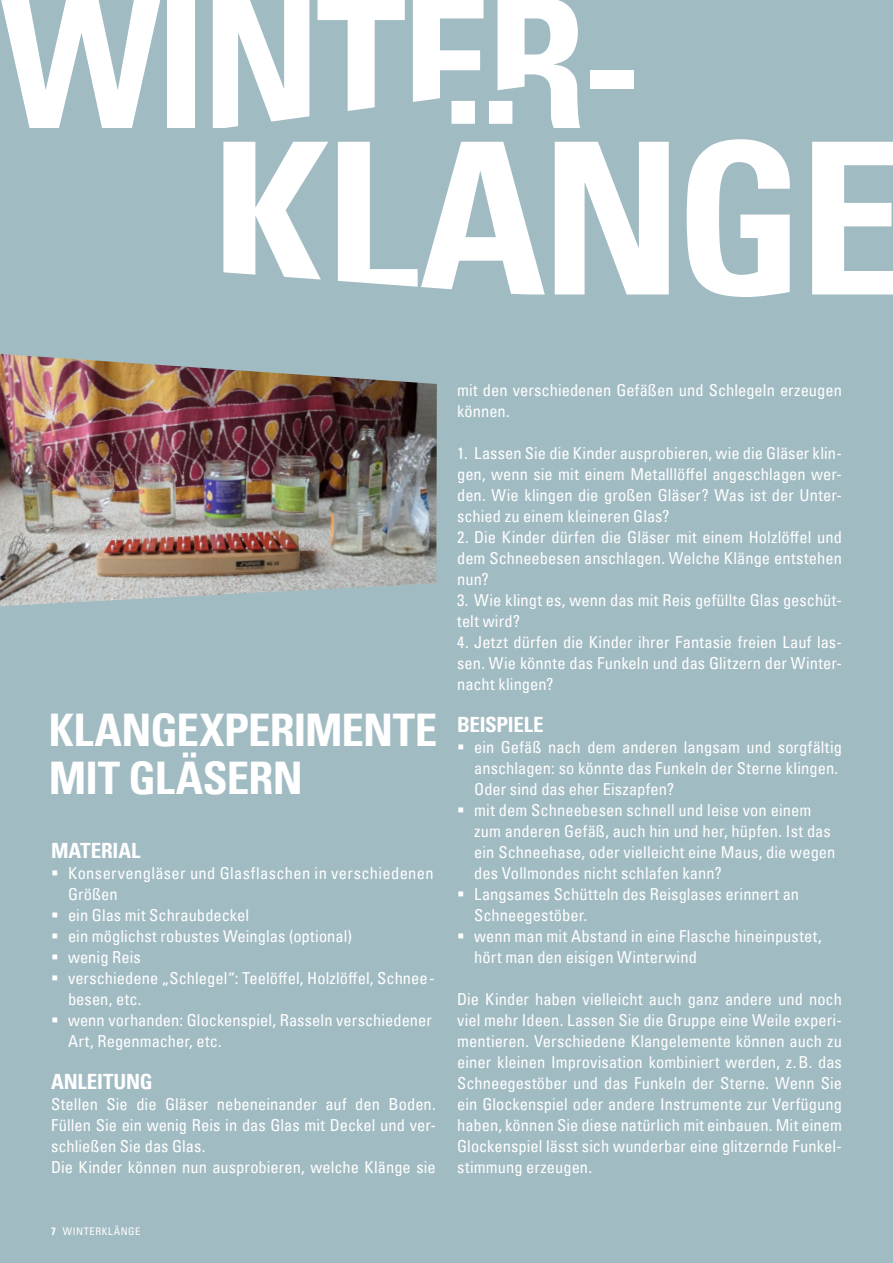
<style>
.page{position:relative;width:893px;height:1263px;background:#a1bbc2}
.page>*{position:absolute;margin:0;border:0;box-sizing:border-box;transform-origin:0 0}
.t1{font:211.5px "Univers Com 67 Bold Cond";letter-spacing:-.025em;color:#fff}
.t2{font:179.25px "Univers Com 67 Bold Cond";letter-spacing:-.025em;color:#fff}
.t3{font:45px/48px "Univers Com 67 Bold Cond";letter-spacing:-.02em;color:#fff}
.t4{font:21px "Univers Com 67 Bold Cond";letter-spacing:-.015em;color:#fff}
.t5{font:condensed 16.5px/21px "Univers Com 57";letter-spacing:.005em;color:#fff}
.t6{font:condensed 10.5px "Univers Com 57";letter-spacing:.06em;color:#fff}
.s1{font-family:"Univers Com 67 Bold Cond";font-stretch:normal}
</style>
<div class="page">
<img style="left:0;top:354px;width:437px;height:252px">
<h2 class="t2" style="left:1px;top:-46px;width:626px">WINTER-</h2>
<h1 class="t1" style="left:212px;top:90px;width:694px">KLÄNGE</h1>
<h3 class="t3" style="left:49px;top:706px;width:390px">KLANGEXPERIMENTE<br>MIT GLÄSERN</h3>
<p class="t4" style="left:51px;top:837px;width:91px">MATERIAL</p>
<p class="t5" style="left:68px;top:862px;width:367px;text-indent:-17px">▪ Konservengläser und Glasflaschen in verschiedenen<br>Größen</p>
<p class="t5" style="left:51px;top:904px;width:200px">▪ ein Glas mit Schraubdeckel</p>
<p class="t5" style="left:51px;top:925px;width:302px">▪ ein möglichst robustes Weinglas (optional)</p>
<p class="t5" style="left:51px;top:946px;width:91px">▪ wenig Reis</p>
<p class="t5" style="left:68px;top:967px;width:363px;text-indent:-17px">▪ verschiedene „Schlegel“: Teelöffel, Holzlöffel, Schnee - besen, etc.</p>
<p class="t5" style="left:68px;top:1009px;width:365px;text-indent:-17px">▪ wenn vorhanden: Glockenspiel, Rasseln verschiedener<br>Art, Regenmacher, etc.</p>
<p class="t4" style="left:51px;top:1068px;width:103px">ANLEITUNG</p>
<p class="t5" style="left:51px;top:1093px;width:386px">Stellen Sie die Gläser nebeneinander auf den Boden.<br>Füllen Sie ein wenig Reis in das Glas mit Deckel und ver&shy;schließen Sie das Glas.<br>Die Kinder können nun ausprobieren, welche Klänge sie</p>
<p class="t6" style="left:51px;top:1224px;width:91px"><span class="s1">7</span> WINTERKLÄNGE</p>
<p class="t5" style="left:457px;top:379px;width:386px">mit den verschiedenen Gefäßen und Schlegeln erzeugen können.</p>
<p class="t5" style="left:457px;top:442px;width:386px;text-align:justify">1. Lassen Sie die Kinder ausprobieren, wie die Gläser klin&shy;gen, wenn sie mit einem Metalllöffel angeschlagen wer&shy;den. Wie klingen die großen Gläser? Was ist der Unter&shy;schied zu einem kleineren Glas?</p>
<p class="t5" style="left:457px;top:526px;width:386px;text-align:justify">2. Die Kinder dürfen die Gläser mit einem Holzlöffel und dem Schneebesen anschlagen. Welche Klänge entstehen nun?</p>
<p class="t5" style="left:457px;top:589px;width:386px">3. Wie klingt es, wenn das mit Reis gefüllte Glas geschüt&shy;telt wird?</p>
<p class="t5" style="left:457px;top:631px;width:386px;text-align:justify">4. Jetzt dürfen die Kinder ihrer Fantasie freien Lauf las&shy;sen. Wie könnte das Funkeln und das Glitzern der Winter&shy;nacht klingen?</p>
<p class="t4" style="left:457px;top:711px;width:88px">BEISPIELE</p>
<p class="t5" style="left:474px;top:736px;width:369px;text-indent:-17px">▪ ein Gefäß nach dem anderen langsam und sorgfältig anschlagen: so könnte das Funkeln der Sterne klingen.<br>Oder sind das eher Eiszapfen?</p>
<p class="t5" style="left:474px;top:799px;width:363px;text-indent:-17px">▪ mit dem Schneebesen schnell und leise von einem zum anderen Gefäß, auch hin und her, hüpfen. Ist das ein Schneehase, oder vielleicht eine Maus, die wegen des Vollmondes nicht schlafen kann?</p>
<p class="t5" style="left:474px;top:883px;width:327px;text-indent:-17px">▪ Langsames Schütteln des Reisglases erinnert an<br>Schneegestöber.</p>
<p class="t5" style="left:474px;top:925px;width:349px;text-indent:-17px">▪ wenn man mit Abstand in eine Flasche hineinpustet, hört man den eisigen Winterwind</p>
<p class="t5" style="left:457px;top:988px;width:386px;text-align:justify">Die Kinder haben vielleicht auch ganz andere und noch viel mehr Ideen. Lassen Sie die Gruppe eine Weile experi&shy;mentieren. Verschiedene Klangelemente können auch zu einer kleinen Improvisation kombiniert werden, z.B. das Schneegestöber und das Funkeln der Sterne. Wenn Sie ein Glockenspiel oder andere Instrumente zur Verfügung haben, können Sie diese natürlich mit einbauen. Mit einem Glockenspiel lässt sich wunderbar eine glitzernde Funkel&shy;stimmung erzeugen.</p>
</div>
